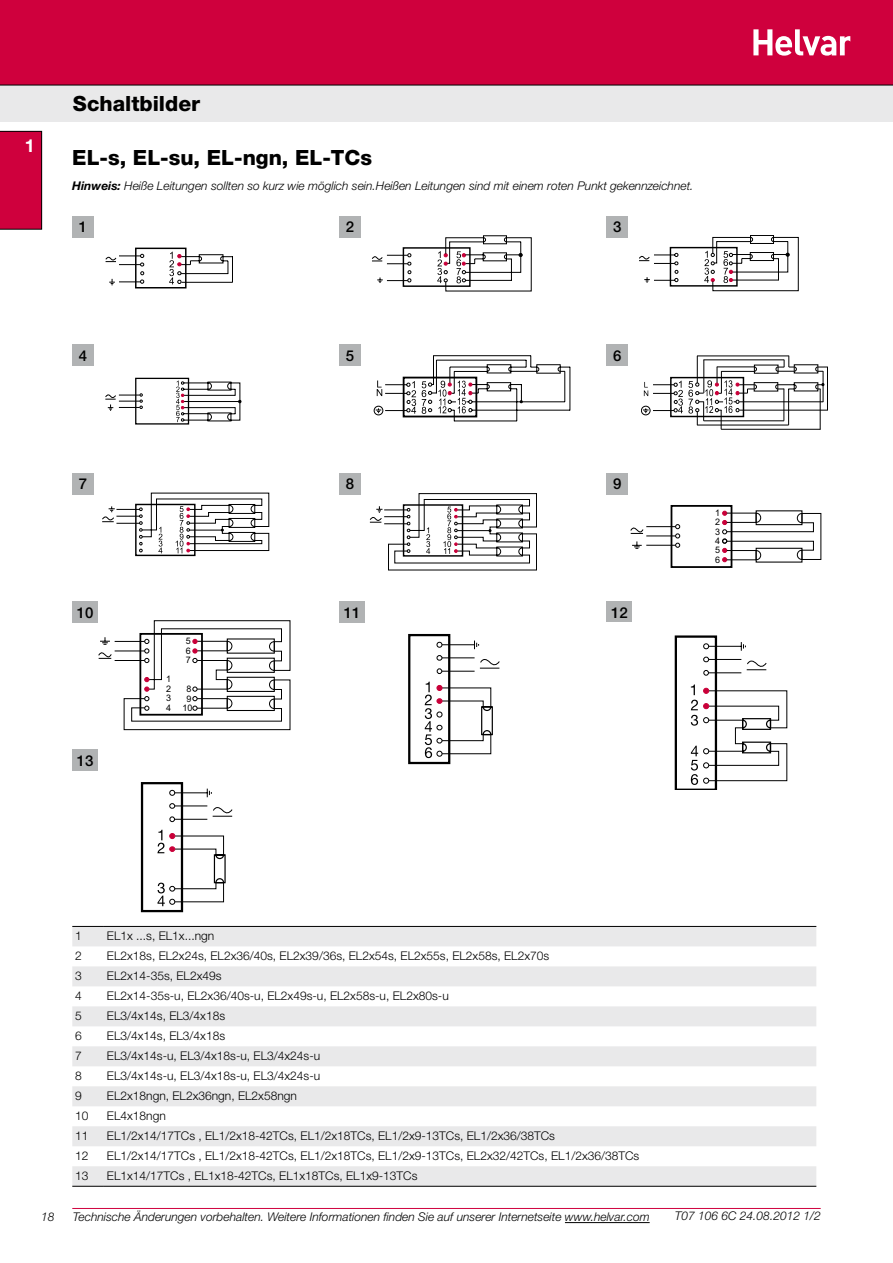
<style>
.page{position:relative;width:893px;height:1263px;background:#fff}
.page>*{position:absolute;margin:0;border:0;box-sizing:border-box;transform-origin:0 0}
.headline{font:800 21px "Helvetica Neue";color:#000}
.Chaptermarkers{font:700 18px "Helvetica Neue";color:#fff}
.alaotdsis{font:500 15px "Helvetica Neue";color:#000}
.table_body{font:300 12px "Helvetica Neue";color:#000}
.caption2{font:italic 300 12px "Helvetica Neue";color:#000}
.t1{font:9px/9.3px "Arial";color:#000;text-align:justify}
.s1{font-weight:700}
</style>
<div class="page">
<div style="left:0;top:0;width:893px;height:85px;background:#cf003d"></div>
<div style="left:0;top:85px;width:893px;height:36px;background:#e9e9ea"></div>
<svg style="left:753px;top:29px;width:97px;height:27px"></svg>
<hr style="left:72px;top:1208px;width:749px;height:1px;background:#cf003d">
<hr style="left:0;top:85px;width:893px;height:1px;background:#000">
<div style="left:72px;top:345px;width:22px;height:21px;background:#b1b3b4"></div>
<div style="left:72px;top:473px;width:22px;height:22px;background:#b1b3b4"></div>
<div style="left:72px;top:602px;width:26px;height:21px;background:#b1b3b4"></div>
<div style="left:607px;top:602px;width:25px;height:20px;background:#b1b3b4"></div>
<div style="left:340px;top:345px;width:21px;height:21px;background:#b1b3b4"></div>
<div style="left:340px;top:473px;width:21px;height:22px;background:#b1b3b4"></div>
<div style="left:340px;top:602px;width:25px;height:21px;background:#b1b3b4"></div>
<div style="left:72px;top:750px;width:26px;height:21px;background:#b1b3b4"></div>
<div style="left:607px;top:345px;width:21px;height:21px;background:#b1b3b4"></div>
<div style="left:607px;top:473px;width:21px;height:22px;background:#b1b3b4"></div>
<div style="left:72px;top:216px;width:22px;height:21px;background:#b1b3b4"></div>
<div style="left:135px;top:248px;width:52px;height:40px;border:1px solid #000"></div>
<svg style="left:105px;top:252px;width:128px;height:33px"></svg>
<div style="left:340px;top:216px;width:21px;height:21px;background:#b1b3b4"></div>
<div style="left:403px;top:247px;width:68px;height:40px;border:1px solid #000"></div>
<svg style="left:437px;top:235px;width:95px;height:56px"></svg>
<svg style="left:372px;top:252px;width:39px;height:31px"></svg>
<div style="left:607px;top:216px;width:21px;height:21px;background:#b1b3b4"></div>
<svg style="left:639px;top:235px;width:160px;height:56px"></svg>
<svg style="left:374px;top:355px;width:196px;height:66px"></svg>
<hr style="left:820px;top:389px;width:1px;height:41px;background:#000">
<hr style="left:721px;top:429px;width:99px;height:1px;background:#000">
<svg style="left:641px;top:356px;width:187px;height:73px"></svg>
<div style="left:135px;top:378px;width:54px;height:47px;border:1px solid #000"></div>
<svg style="left:105px;top:390px;width:38px;height:21px"></svg>
<svg style="left:176px;top:380px;width:65px;height:42px"></svg>
<div style="left:135px;top:504px;width:61px;height:52px;border:1px solid #000"></div>
<svg style="left:102px;top:493px;width:167px;height:60px"></svg>
<svg style="left:370px;top:493px;width:167px;height:77px"></svg>
<svg style="left:98px;top:620px;width:192px;height:110px"></svg>
<div style="left:671px;top:505px;width:61px;height:63px;border:2px solid #000"></div>
<svg style="left:722px;top:511px;width:99px;height:51px"></svg>
<svg style="left:630px;top:524px;width:50px;height:25px"></svg>
<hr style="left:442px;top:671px;width:33px;height:1px;background:#000">
<hr style="left:442px;top:657px;width:33px;height:1px;background:#000">
<hr style="left:442px;top:644px;width:33px;height:1px;background:#000">
<svg style="left:474px;top:640px;width:5px;height:9px"></svg>
<div style="left:408px;top:634px;width:42px;height:130px;border:2px solid #000"></div>
<svg style="left:436px;top:642px;width:7px;height:32px"></svg>
<svg style="left:479px;top:659px;width:21px;height:10px"></svg>
<svg style="left:425px;top:682px;width:68px;height:76px"></svg>
<hr style="left:175px;top:819px;width:32px;height:1px;background:#000">
<hr style="left:175px;top:805px;width:32px;height:1px;background:#000">
<hr style="left:175px;top:792px;width:32px;height:1px;background:#000">
<svg style="left:207px;top:789px;width:5px;height:8px"></svg>
<div style="left:141px;top:782px;width:42px;height:130px;border:2px solid #000"></div>
<svg style="left:169px;top:790px;width:6px;height:32px"></svg>
<svg style="left:212px;top:807px;width:20px;height:10px"></svg>
<svg style="left:157px;top:830px;width:69px;height:76px"></svg>
<svg style="left:675px;top:635px;width:112px;height:155px"></svg>
<div style="left:0;top:131px;width:42px;height:99px;background:#cf003d"></div>
<hr style="left:565px;top:1222px;width:85px;height:1px;background:#000">
<svg style="left:72px;top:927px;width:744px;height:259px;fill:#efefef"></svg>
<hr style="left:72px;top:926px;width:32px;height:1px;background:#000">
<hr style="left:104px;top:926px;width:712px;height:1px;background:#000">
<hr style="left:72px;top:1186px;width:32px;height:1px;background:#000">
<hr style="left:104px;top:1186px;width:712px;height:1px;background:#000">
<p class="Chaptermarkers" style="left:25px;top:135px;width:12px">1</p>
<p class="headline" style="left:73px;top:91px;width:129px">Schaltbilder</p>
<p class="headline" style="left:72px;top:145px;width:301px">EL-s, EL-su, EL-ngn, EL-TCs</p>
<p class="caption2" style="left:72px;top:179px;width:623px"><span class="s1">Hinweis:</span> Heiße Leitungen sollten so kurz wie möglich sein.Heißen Leitungen sind mit einem roten Punkt gekennzeichnet.</p>
<p class="alaotdsis" style="left:79px;top:218px;width:10px">1</p>
<p class="alaotdsis" style="left:346px;top:218px;width:10px">2</p>
<p class="alaotdsis" style="left:613px;top:218px;width:10px">3</p>
<p class="alaotdsis" style="left:79px;top:346px;width:10px">4</p>
<p class="alaotdsis" style="left:79px;top:475px;width:10px">7</p>
<p class="alaotdsis" style="left:346px;top:346px;width:10px">5</p>
<p class="alaotdsis" style="left:346px;top:475px;width:10px">8</p>
<p class="alaotdsis" style="left:613px;top:346px;width:10px">6</p>
<p class="alaotdsis" style="left:613px;top:475px;width:10px">9</p>
<p class="alaotdsis" style="left:77px;top:603px;width:18px">10</p>
<p class="alaotdsis" style="left:611px;top:603px;width:18px">12</p>
<p class="alaotdsis" style="left:344px;top:603px;width:18px">11</p>
<p class="alaotdsis" style="left:77px;top:751px;width:18px">13</p>
<p class="t1" style="left:166px;top:674px;width:7px">1<br>2<br>3<br>4</p>
<p class="t1" style="left:186px;top:636px;width:7px">5<br>6<br>7</p>
<p class="t1" style="left:182px;top:685px;width:12px;text-align:center">8<br>9<br>10</p>
<p class="t1" style="left:715px;top:508px;width:7px">1<br>2<br>3<br>4<br>5<br>6</p>
<p class="caption2" style="left:41px;top:1210px;width:15px">18</p>
<p class="table_body" style="left:75px;top:928px;width:8px">1</p>
<p class="table_body" style="left:107px;top:928px;width:109px">EL1x ...s, EL1x...ngn</p>
<p class="table_body" style="left:75px;top:948px;width:8px">2</p>
<p class="table_body" style="left:107px;top:948px;width:444px">EL2x18s, EL2x24s, EL2x36/40s, EL2x39/36s, EL2x54s, EL2x55s, EL2x58s, EL2x70s</p>
<p class="table_body" style="left:75px;top:968px;width:8px">3</p>
<p class="table_body" style="left:107px;top:968px;width:116px">EL2x14-35s, EL2x49s</p>
<p class="table_body" style="left:75px;top:988px;width:8px">4</p>
<p class="table_body" style="left:107px;top:988px;width:343px">EL2x14-35s-u, EL2x36/40s-u, EL2x49s-u, EL2x58s-u, EL2x80s-u</p>
<p class="table_body" style="left:75px;top:1008px;width:8px">5</p>
<p class="table_body" style="left:107px;top:1008px;width:120px">EL3/4x14s, EL3/4x18s</p>
<p class="table_body" style="left:75px;top:1028px;width:8px">6</p>
<p class="table_body" style="left:107px;top:1028px;width:120px">EL3/4x14s, EL3/4x18s</p>
<p class="table_body" style="left:75px;top:1048px;width:8px">7</p>
<p class="table_body" style="left:107px;top:1048px;width:215px">EL3/4x14s-u, EL3/4x18s-u, EL3/4x24s-u</p>
<p class="table_body" style="left:75px;top:1068px;width:8px">8</p>
<p class="table_body" style="left:107px;top:1068px;width:215px">EL3/4x14s-u, EL3/4x18s-u, EL3/4x24s-u</p>
<p class="table_body" style="left:75px;top:1088px;width:8px">9</p>
<p class="table_body" style="left:107px;top:1088px;width:192px">EL2x18ngn, EL2x36ngn, EL2x58ngn</p>
<p class="table_body" style="left:75px;top:1108px;width:15px">10</p>
<p class="table_body" style="left:107px;top:1108px;width:60px">EL4x18ngn</p>
<p class="table_body" style="left:75px;top:1128px;width:15px">11</p>
<p class="table_body" style="left:107px;top:1128px;width:450px">EL1/2x14/17TCs , EL1/2x18-42TCs, EL1/2x18TCs, EL1/2x9-13TCs, EL1/2x36/38TCs</p>
<p class="table_body" style="left:75px;top:1148px;width:15px">12</p>
<p class="table_body" style="left:107px;top:1148px;width:534px">EL1/2x14/17TCs , EL1/2x18-42TCs, EL1/2x18TCs, EL1/2x9-13TCs, EL2x32/42TCs, EL1/2x36/38TCs</p>
<p class="table_body" style="left:75px;top:1168px;width:15px">13</p>
<p class="table_body" style="left:107px;top:1168px;width:312px">EL1x14/17TCs , EL1x18-42TCs, EL1x18TCs, EL1x9-13TCs</p>
<p class="caption2" style="left:73px;top:1210px;width:578px">Technische Änderungen vorbehalten. Weitere Informationen finden Sie auf unserer Internetseite www.helvar.com</p>
<p class="caption2" style="left:675px;top:1209px;width:147px">T07 106 6C 24.08.2012 1/2</p>
</div>
